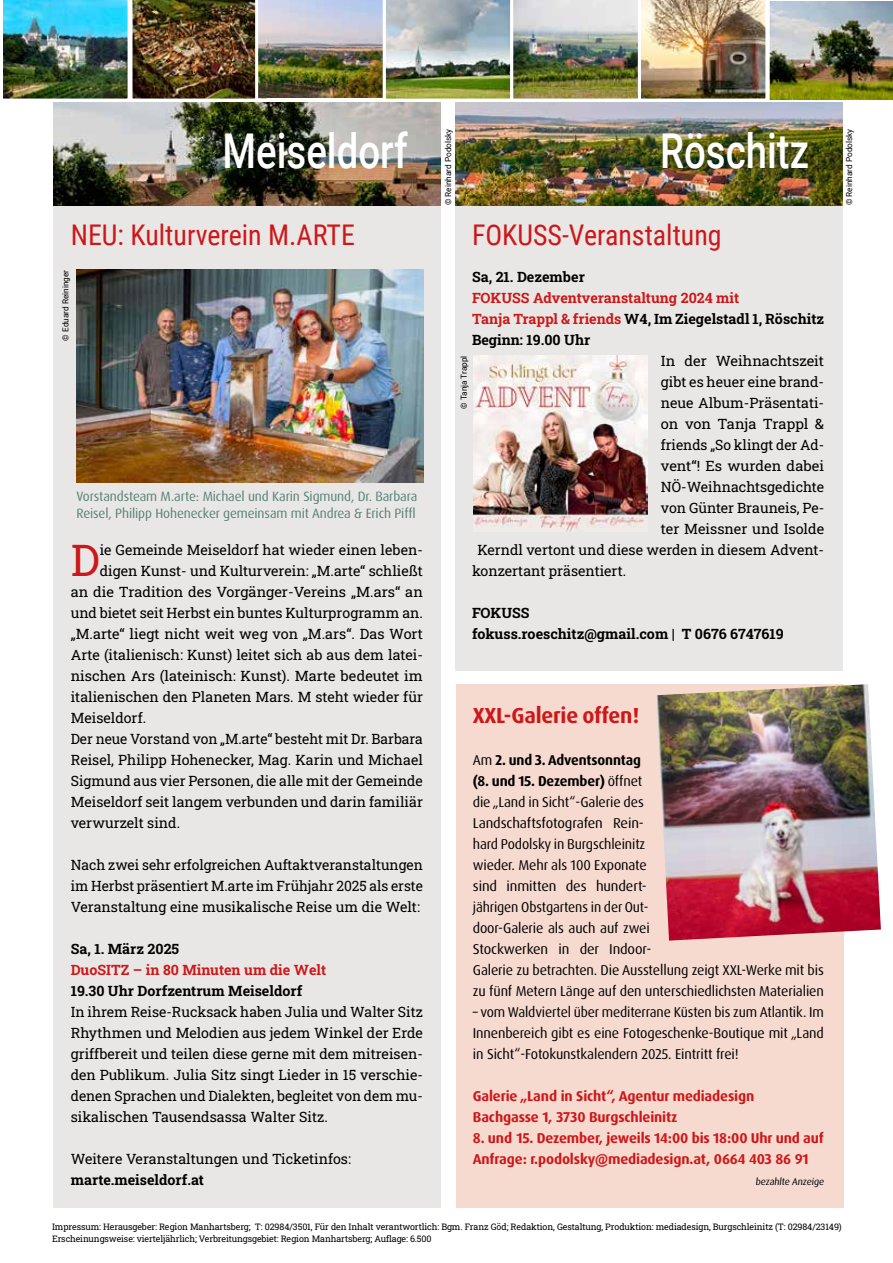
<style>
.page{position:relative;width:893px;height:1263px;background:#fff}
.page>*{position:absolute;margin:0;border:0;box-sizing:border-box;transform-origin:0 0}
.t1{font:500 48px "Roboto";color:#fff;scale:.8 1}
.t2{font:43.8px "Roboto Slab";color:#cd1719}
.t3{font:28.5px "Roboto Condensed";color:#cd1719}
.t4{font:700 21.75px "Dax Pro";letter-spacing:-.01em;color:#cd1719}
.t5{font:14.25px/21px "Roboto Slab";color:#000;text-align:justify}
.t6{font:14.25px/21px "Dax Pro";letter-spacing:-.01em;color:#000}
.t7{font:700 14.25px/21px "Dax Pro";letter-spacing:-.01em;color:#cd1719}
.t8{font:14.25px/21px "Dax Pro";letter-spacing:-.01em;color:#000;text-align:justify;scale:.96 1}
.t9{font:700 14.25px/21px "Roboto Slab";color:#000}
.t10{font:700 14.25px/21px "Roboto Slab";color:#cd1719}
.t11{font:13.5px/16.5px "Dax Pro";letter-spacing:-.01em;color:#568178}
.t12{font:9.75px "Dax Pro";color:#000}
.t13{font:9px/12px "Roboto Slab";letter-spacing:-.01em;color:#000}
.t14{font:8.25px "Roboto";color:#000}
.s1{color:#000}
.s2{font-weight:700}
</style>
<div class="page">
<div style="left:455px;top:205px;width:387px;height:466px;background:#e9e7e5"></div>
<div style="left:54px;top:205px;width:387px;height:1003px;background:#e9e7e5"></div>
<img style="left:473px;top:355px;width:175px;height:177px">
<img style="left:76px;top:270px;width:348px;height:212px">
<div style="left:456px;top:685px;width:387px;height:523px;background:#f6dacf"></div>
<img style="left:656px;top:684px;width:225px;height:256px">
<img style="left:3px;top:0;width:890px;height:103px">
<img style="left:455px;top:102px;width:387px;height:103px">
<img style="left:54px;top:102px;width:387px;height:103px">
<p class="t14" style="left:442px;top:205px;width:78px;rotate:-90deg">© Reinhard Podolsky</p>
<p class="t14" style="left:844px;top:205px;width:78px;rotate:-90deg">© Reinhard Podolsky</p>
<h1 class="t1" style="left:222px;top:117px;width:233px">Meiseldorf</h1>
<h1 class="t1" style="left:660px;top:117px;width:188px">Röschitz</h1>
<h3 class="t3" style="left:71px;top:215px;width:286px">NEU: Kulturverein M.ARTE</h3>
<h3 class="t3" style="left:472px;top:215px;width:251px">FOKUSS-Veranstaltung</h3>
<p class="t14" style="left:60px;top:341px;width:72px;rotate:-90deg">© Eduard Reininger</p>
<p class="t11" style="left:77px;top:488px;width:342px">Vorstandsteam M.arte: Michael und Karin Sigmund, Dr. Barbara<br>Reisel, Philipp Hohenecker gemeinsam mit Andrea &amp; Erich Piffl</p>
<h2 class="t2" style="left:71px;top:530px;width:30px">D</h2>
<p class="t5" style="left:100px;top:539px;width:325px">ie Gemeinde Meiseldorf hat wieder einen leben-</p>
<p class="t5" style="left:100px;top:560px;width:325px">digen Kunst- und Kulturverein: „M.arte“ schließt</p>
<p class="t5" style="left:71px;top:581px;width:354px">an die Tradition des Vorgänger-Vereins „M.ars“ an</p>
<p class="t5" style="left:71px;top:602px;width:354px">und bietet seit Herbst ein buntes Kulturprogramm an.</p>
<p class="t5" style="left:71px;top:623px;width:354px">„M.arte“ liegt nicht weit weg von „M.ars“. Das Wort</p>
<p class="t5" style="left:71px;top:644px;width:354px">Arte (italienisch: Kunst) leitet sich ab aus dem latei-</p>
<p class="t5" style="left:71px;top:665px;width:354px">nischen Ars (lateinisch: Kunst). Marte bedeutet im</p>
<p class="t5" style="left:71px;top:686px;width:354px">italienischen den Planeten Mars. M steht wieder für</p>
<p class="t5" style="left:71px;top:707px;width:77px">Meiseldorf.</p>
<p class="t5" style="left:71px;top:728px;width:354px">Der neue Vorstand von „M.arte“ besteht mit Dr. Barbara</p>
<p class="t5" style="left:71px;top:749px;width:354px">Reisel, Philipp Hohenecker, Mag. Karin und Michael</p>
<p class="t5" style="left:71px;top:770px;width:354px">Sigmund aus vier Personen, die alle mit der Gemeinde</p>
<p class="t5" style="left:71px;top:791px;width:354px">Meiseldorf seit langem verbunden und darin familiär</p>
<p class="t5" style="left:71px;top:812px;width:111px">verwurzelt sind.</p>
<p class="t5" style="left:71px;top:854px;width:354px">Nach zwei sehr erfolgreichen Auftaktveranstaltungen im Herbst präsentiert M.arte im Frühjahr 2025 als erste Veranstaltung eine musikalische Reise um die Welt:</p>
<p class="t9" style="left:71px;top:938px;width:110px">Sa, 1. März 2025</p>
<p class="t10" style="left:71px;top:959px;width:257px">DuoSITZ – in 80 Minuten um die Welt</p>
<p class="t9" style="left:71px;top:980px;width:233px">19.30 Uhr Dorfzentrum Meiseldorf</p>
<p class="t5" style="left:71px;top:1001px;width:354px">In ihrem Reise-Rucksack haben Julia und Walter Sitz Rhythmen und Melodien aus jedem Winkel der Erde griffbereit und teilen diese gerne mit dem mitreisen&shy;den Publikum. Julia Sitz singt Lieder in 15 verschie&shy;denen Sprachen und Dialekten, begleitet von dem mu&shy;sikalischen Tausendsassa Walter Sitz.</p>
<p class="t5" style="left:71px;top:1148px;width:282px">Weitere Veranstaltungen und Ticketinfos:</p>
<p class="t9" style="left:71px;top:1169px;width:135px">marte.meiseldorf.at</p>
<p class="t9" style="left:472px;top:266px;width:114px">Sa, 21. Dezember</p>
<p class="t10" style="left:472px;top:287px;width:354px">FOKUSS Adventveranstaltung 2024 mit<br>Tanja Trappl &amp; friends <span class="s1">W4, Im Ziegelstadl 1, Röschitz<br>Beginn: 19.00 Uhr</span></p>
<p class="t5" style="left:661px;top:350px;width:165px">In der Weihnachtszeit</p>
<p class="t5" style="left:661px;top:371px;width:165px">gibt es heuer eine brand-</p>
<p class="t5" style="left:661px;top:392px;width:165px">neue Album-Präsentati-</p>
<p class="t5" style="left:661px;top:413px;width:165px">on von Tanja Trappl &amp;</p>
<p class="t5" style="left:661px;top:434px;width:165px">friends „So klingt der Ad-</p>
<p class="t5" style="left:661px;top:455px;width:165px">vent“! Es wurden dabei</p>
<p class="t5" style="left:661px;top:476px;width:165px">NÖ-Weihnachtsgedichte</p>
<p class="t5" style="left:661px;top:497px;width:165px">von Günter Brauneis, Pe-</p>
<p class="t5" style="left:661px;top:518px;width:165px">ter Meissner und Isolde</p>
<p class="t5" style="left:478px;top:539px;width:348px">Kerndl vertont und diese werden in diesem Advent-</p>
<p class="t5" style="left:472px;top:560px;width:156px">konzertant präsentiert.</p>
<p class="t9" style="left:472px;top:602px;width:313px">FOKUSS<br>fokuss.roeschitz@gmail.com | T 0676 6747619</p>
<p class="t14" style="left:458px;top:409px;width:55px;rotate:-90deg">© Tanja Trappl</p>
<h3 class="t4" style="left:473px;top:701px;width:168px">XXL-Galerie offen!</h3>
<p class="t6" style="left:473px;top:750px;width:353px">Am <span class="s2">2. und 3. Adventsonntag<br>(8. und 15. Dezember)</span> öffnet<br>die „Land in Sicht“-Galerie des<br>Landschaftsfotografen Rein-<br>hard Podolsky in Burgschleinitz<br>wieder. Mehr als 100 Exponate<br>sind inmitten des hundert-<br>jährigen Obstgartens in der Out-<br>door-Galerie als auch auf zwei<br>Stockwerken in der Indoor-<br>Galerie zu betrachten. Die Ausstellung zeigt XXL-Werke mit bis zu fünf Metern Länge auf den unterschiedlichsten Materialien</p>
<p class="t8" style="left:473px;top:1002px;width:367px">– vom Waldviertel über mediterrane Küsten bis zum Atlantik. Im Innenbereich gibt es eine Fotogeschenke-Boutique mit „Land in Sicht“-Fotokunstkalendern 2025. Eintritt frei!</p>
<p class="t7" style="left:473px;top:1086px;width:283px">Galerie „Land in Sicht“, Agentur mediadesign<br>Bachgasse 1, 3730 Burgschleinitz</p>
<p class="t7" style="left:473px;top:1128px;width:352px">8. und 15. Dezember, jeweils 14:00 bis 18:00 Uhr und auf<br>Anfrage: r.podolsky@mediadesign.at, 0664 403 86 91</p>
<p class="t12" style="left:755px;top:1175px;width:71px">bezahlte Anzeige</p>
<p class="t13" style="left:52px;top:1220px;width:791px">Impressum: Herausgeber: Region Manhartsberg; T: 02984/3501, Für den Inhalt verantwortlich: Bgm. Franz Göd; Redaktion, Gestaltung, Produktion: mediadesign, Burgschleinitz (T: 02984/23149)<br>Erscheinungsweise: vierteljährlich; Verbreitungsgebiet: Region Manhartsberg; Auflage: 6.500</p>
</div>
